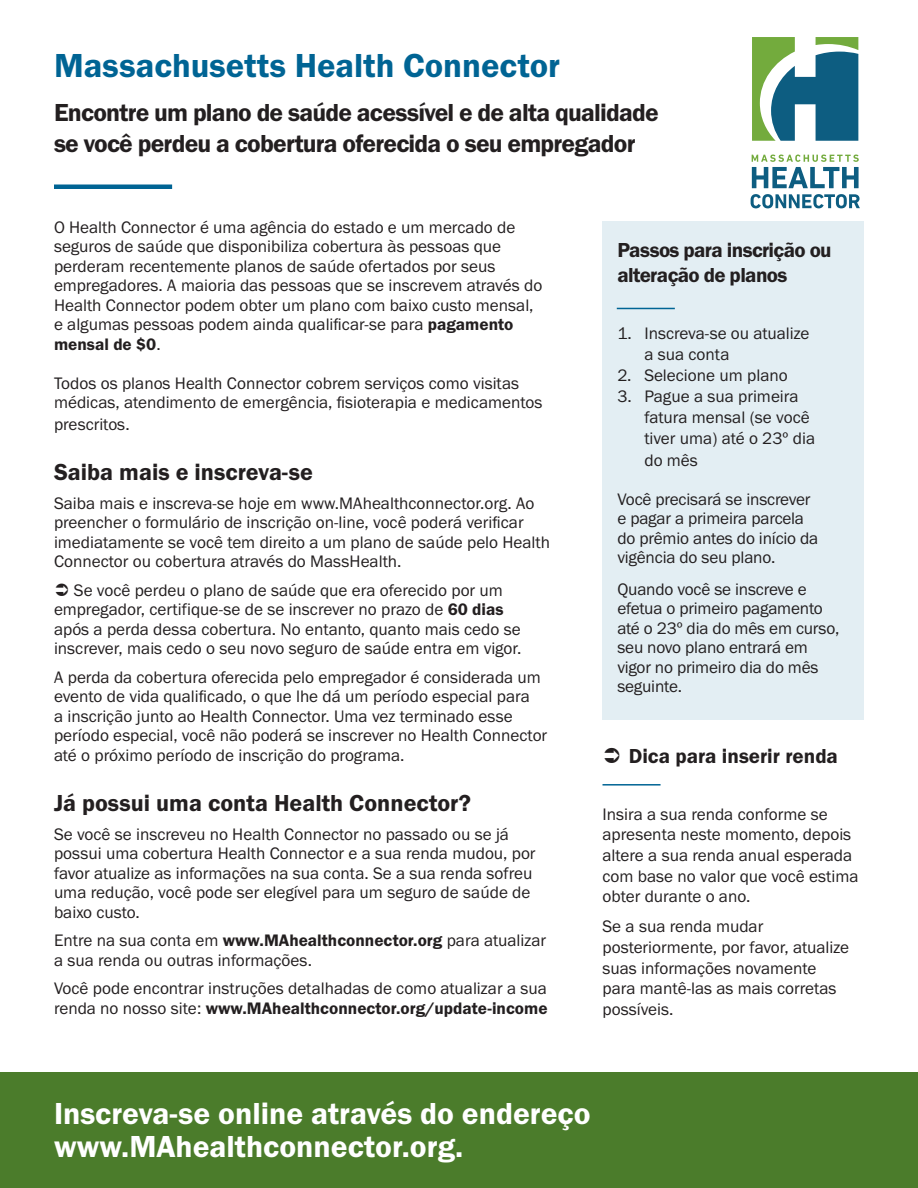
<style>
.page{position:relative;width:918px;height:1188px;background:#fff}
.page>*{position:absolute;margin:0;border:0;box-sizing:border-box;transform-origin:0 0}
.t1{font:34.5px "Franklin Gothic URW Dem";color:#006494}
.t2{font:31.5px/33px "Franklin Gothic URW Dem";color:#fff}
.t3{font:25.5px/30.6px "Franklin Gothic URW Dem";letter-spacing:-.03em;color:#231f20}
.t4{font:24px "Franklin Gothic URW Dem";color:#231f20}
.t5{font:21px/25.2px "Franklin Gothic URW Dem";letter-spacing:-.03em;color:#231f20}
.t6{font:21px "Franklin Gothic URW Dem";color:#231f20}
.t7{font:17.25px/19.5px "Franklin Gothic URW Boo";color:#231f20}
.s1{font-family:"Franklin Gothic URW Dem"}
</style>
<div class="page">
<div style="left:603px;top:221px;width:261px;height:499px;background:#e3eef3"></div>
<div style="left:54px;top:184px;width:118px;height:5px;background:#006494"></div>
<hr style="left:617px;top:308px;width:58px;height:1px;background:#006494">
<hr style="left:603px;top:784px;width:58px;height:2px;background:#006494">
<div style="left:0;top:1073px;width:918px;height:115px;background:#4b7c2b"></div>
<svg style="left:752px;top:155px;width:107px;height:33px"></svg>
<svg style="left:751px;top:194px;width:109px;height:14px"></svg>
<svg style="left:752px;top:37px;width:106px;height:104px"></svg>
<p class="t1" style="left:54px;top:44px;width:508px">Massachusetts Health Connector</p>
<p class="t3" style="left:54px;top:97px;width:606px">Encontre um plano de saúde acessível e de alta qualidade se você perdeu a cobertura oferecida o seu empregador</p>
<p class="t7" style="left:54px;top:217px;width:490px">O Health Connector é uma agência do estado e um mercado de seguros de saúde que disponibiliza cobertura às pessoas que perderam recentemente planos de saúde ofertados por seus empregadores. A maioria das pessoas que se inscrevem através do Health Connector podem obter um plano com baixo custo mensal, e algumas pessoas podem ainda qualificar-se para <span class="s1">pagamento mensal de $0</span>.</p>
<p class="t7" style="left:54px;top:373px;width:490px">Todos os planos Health Connector cobrem serviços como visitas médicas, atendimento de emergência, fisioterapia e medicamentos</p>
<p class="t7" style="left:54px;top:414px;width:77px">prescritos.</p>
<p class="t4" style="left:54px;top:458px;width:261px">Saiba mais e inscreva-se</p>
<p class="t7" style="left:54px;top:493px;width:498px">Saiba mais e inscreva-se hoje em www.MAhealthconnector.org. Ao preencher o formulário de inscrição on-line, você poderá verificar imediatamente se você tem direito a um plano de saúde pelo Health Connector ou cobertura através do MassHealth.</p>
<p class="t7" style="left:54px;top:580px;width:469px;text-indent:20px">Se você perdeu o plano de saúde que era oferecido por um empregador, certifique-se de se inscrever no prazo de <span class="s1">60 dias </span>após a perda dessa cobertura. No entanto, quanto mais cedo se inscrever, mais cedo o seu novo seguro de saúde entra em vigor.</p>
<p class="t7" style="left:54px;top:667px;width:495px">A perda da cobertura oferecida pelo empregador é considerada um evento de vida qualificado, o que lhe dá um período especial para<br>a inscrição junto ao Health Connector. Uma vez terminado esse período especial, você não poderá se inscrever no Health Connector até o próximo período de inscrição do programa.</p>
<p class="t4" style="left:54px;top:789px;width:419px">Já possui uma conta Health Connector?</p>
<p class="t7" style="left:54px;top:824px;width:483px">Se você se inscreveu no Health Connector no passado ou se já possui uma cobertura Health Connector e a sua renda mudou, por favor atualize as informações na sua conta. Se a sua renda sofreu uma redução, você pode ser elegível para um seguro de saúde de baixo custo.</p>
<p class="t7" style="left:54px;top:930px;width:494px">Entre na sua conta em <span class="s1">www.MAhealthconnector.org</span> para atualizar a sua renda ou outras informações.</p>
<p class="t7" style="left:54px;top:978px;width:495px">Você pode encontrar instruções detalhadas de como atualizar a sua renda no nosso site: <span class="s1">www.MAhealthconnector.org/update-income</span></p>
<p class="t5" style="left:617px;top:237px;width:216px">Passos para inscrição ou alteração de planos</p>
<p class="t7" style="left:644px;top:322px;width:167px;line-height:21px;text-indent:-27px">1. Inscreva-se ou atualize a sua conta</p>
<p class="t7" style="left:617px;top:365px;width:172px">2. Selecione um plano</p>
<p class="t7" style="left:644px;top:385px;width:172px;line-height:21.1px;text-indent:-27px">3. Pague a sua primeira fatura mensal (se você tiver uma) até o 23º dia do mês</p>
<p class="t7" style="left:617px;top:489px;width:202px">Você precisará se inscrever e pagar a primeira parcela do prêmio antes do início da vigência do seu plano.</p>
<p class="t7" style="left:617px;top:579px;width:223px">Quando você se inscreve e efetua o primeiro pagamento até o 23º dia do mês em curso, seu novo plano entrará em vigor no primeiro dia do mês seguinte.</p>
<p class="t6" style="left:629px;top:743px;width:211px">Dica para inserir renda</p>
<p class="t7" style="left:603px;top:803px;width:258px;line-height:20.7px">Insira a sua renda conforme se apresenta neste momento, depois altere a sua renda anual esperada com base no valor que você estima obter durante o ano.</p>
<p class="t7" style="left:603px;top:916px;width:248px;line-height:20.7px">Se a sua renda mudar posteriormente, por favor, atualize suas informações novamente para mantê-las as mais corretas possíveis.</p>
<p class="t2" style="left:54px;top:1096px;width:538px">Inscreva-se online através do endereço www.MAhealthconnector.org.</p>
</div>
